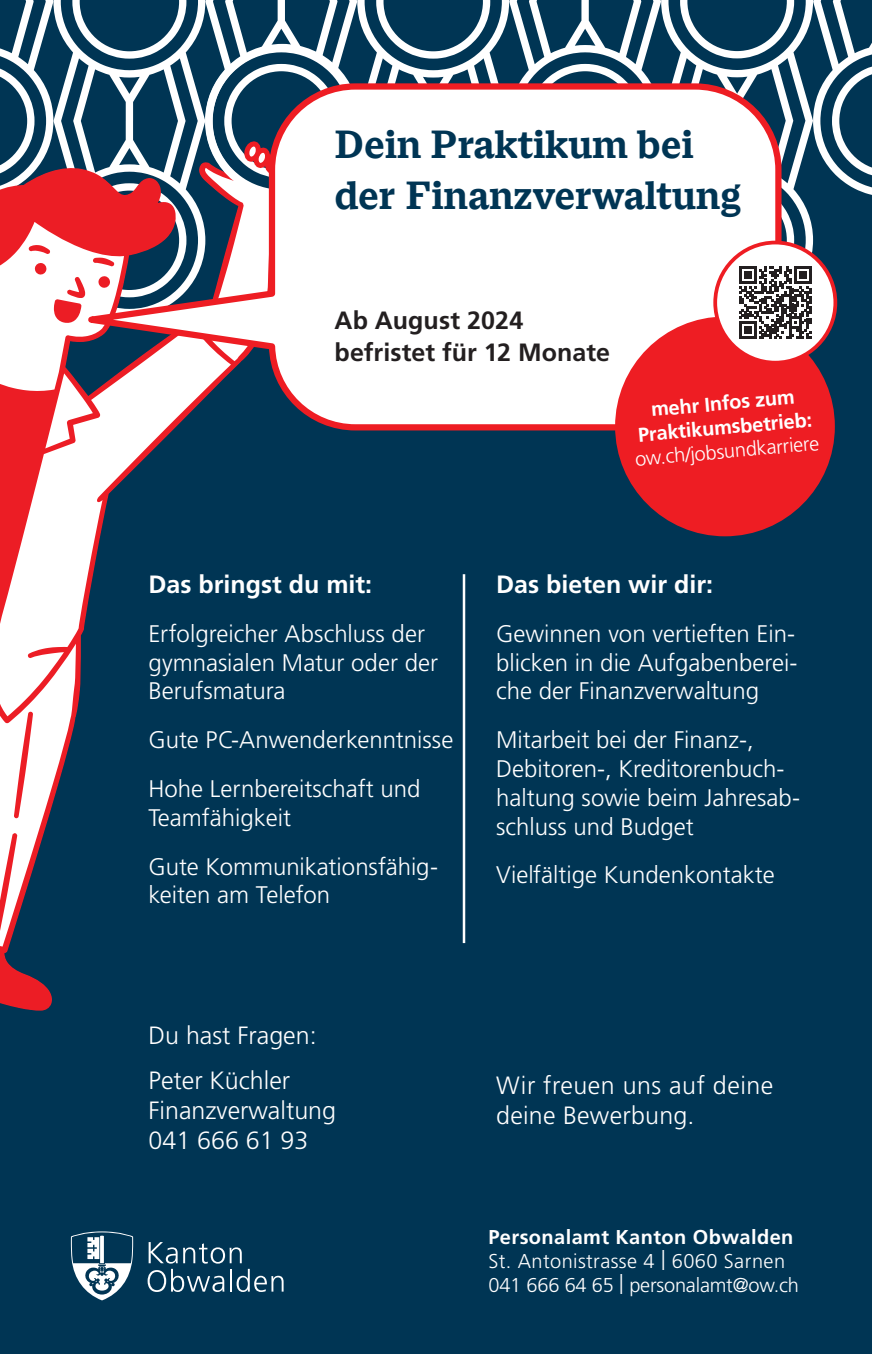
<style>
.page{position:relative;width:872px;height:1354px;background:#003554}
.page>*{position:absolute;margin:0;border:0;box-sizing:border-box;transform-origin:0 0}
.t1{font:700 42.5px/51px "Macklin Text";color:#003554}
.t2{font:300 25px/45px "Frutiger LT Pro";color:#fff}
.t3{font:300 25px/30px "Frutiger LT Pro";letter-spacing:.02em;color:#fff}
.t4{font:700 25px "Frutiger LT Pro";color:#fff}
.t5{font:700 25px/32.5px "Frutiger LT Pro";letter-spacing:.005em;color:#231f20}
.t6{font:300 24px/28.8px "Frutiger LT Pro";color:#fff}
.t7{font:300 20px/24px "Frutiger LT Pro";letter-spacing:.02em;color:#fff}
.t8{font:700 20px/24px "Frutiger LT Pro";letter-spacing:.02em;color:#fff;text-align:center}
</style>
<div class="page">
<svg style="left:509px;top:0;width:152px;height:83px"></svg>
<svg style="left:661px;top:0;width:19px;height:83px"></svg>
<svg style="left:357px;top:0;width:152px;height:83px"></svg>
<svg style="left:186px;top:0;width:19px;height:161px"></svg>
<svg style="left:205px;top:0;width:152px;height:161px"></svg>
<svg style="left:0;top:0;width:186px;height:161px"></svg>
<svg style="left:0;top:161px;width:278px;height:849px"></svg>
<div style="left:205px;top:44px;width:154px;height:154px;border:8px solid #fff;border-radius:50%"></div>
<div style="left:272px;top:86px;width:506px;height:341px;background:#fff;border-radius:83px"></div>
<div style="left:269px;top:83px;width:512px;height:347px;border:6px solid #ee1d23;border-radius:83px"></div>
<svg style="left:147px;top:1242px;width:136px;height:50px"></svg>
<svg style="left:71px;top:1231px;width:62px;height:69px"></svg>
<hr style="left:463px;top:574px;width:2px;height:369px;background:#fff">
<div style="left:615px;top:316px;width:220px;height:220px;background:#ee1d23;border-radius:50%"></div>
<svg style="left:715px;top:242px;width:120px;height:121px;background:#fcdedf"></svg>
<svg style="left:680px;top:0;width:192px;height:339px"></svg>
<h1 class="t1" style="left:334px;top:118px;width:408px">Dein Praktikum bei der Finanzverwaltung</h1>
<p class="t5" style="left:334px;top:304px;width:277px">Ab August 2024 befristet für 12 Monate</p>
<p class="t8" style="left:635px;top:399px;width:176px;rotate:-5deg">mehr Infos zum<br>Praktikumsbetrieb:</p>
<p class="t7" style="left:634px;top:447px;width:186px;rotate:-5deg">ow.ch/jobsundkarriere</p>
<p class="t4" style="left:148px;top:569px;width:225px">Das bringst du mit:</p>
<p class="t6" style="left:148px;top:619px;width:291px">Erfolgreicher Abschluss der gymnasialen Matur oder der<br>Berufsmatura</p>
<p class="t6" style="left:148px;top:715px;width:306px;line-height:48.8px">Gute PC-Anwenderkenntnisse<br>Hohe Lernbereitschaft und</p>
<p class="t6" style="left:148px;top:793px;width:291px;line-height:48.8px">Teamfähigkeit<br>Gute Kommunikationsfähig-</p>
<p class="t6" style="left:148px;top:881px;width:183px">keiten am Telefon</p>
<p class="t4" style="left:496px;top:569px;width:218px">Das bieten wir dir:</p>
<p class="t6" style="left:496px;top:619px;width:302px;text-align:justify">Gewinnen von vertieften Ein&shy;blicken in die Aufgabenberei&shy;che der Finanzverwaltung</p>
<p class="t6" style="left:496px;top:725px;width:305px">Mitarbeit bei der Finanz-,<br>Debitoren-, Kreditorenbuch&shy;haltung sowie beim Jahresab&shy;schluss und Budget</p>
<p class="t6" style="left:496px;top:861px;width:280px">Vielfältige Kundenkontakte</p>
<p class="t2" style="left:148px;top:1013px;width:170px">Du hast Fragen:<br>Peter Küchler</p>
<p class="t2" style="left:148px;top:1096px;width:189px;line-height:30px">Finanzverwaltung<br>041 666 61 93</p>
<p class="t3" style="left:496px;top:1071px;width:278px">Wir freuen uns auf deine deine Bewerbung.</p>
<p class="t8" style="left:488px;top:1224px;width:306px">Personalamt Kanton Obwalden</p>
<p class="t7" style="left:488px;top:1248px;width:312px">St. Antonistrasse 4 | 6060 Sarnen<br>041 666 64 65 | personalamt@ow.ch</p>
</div>
